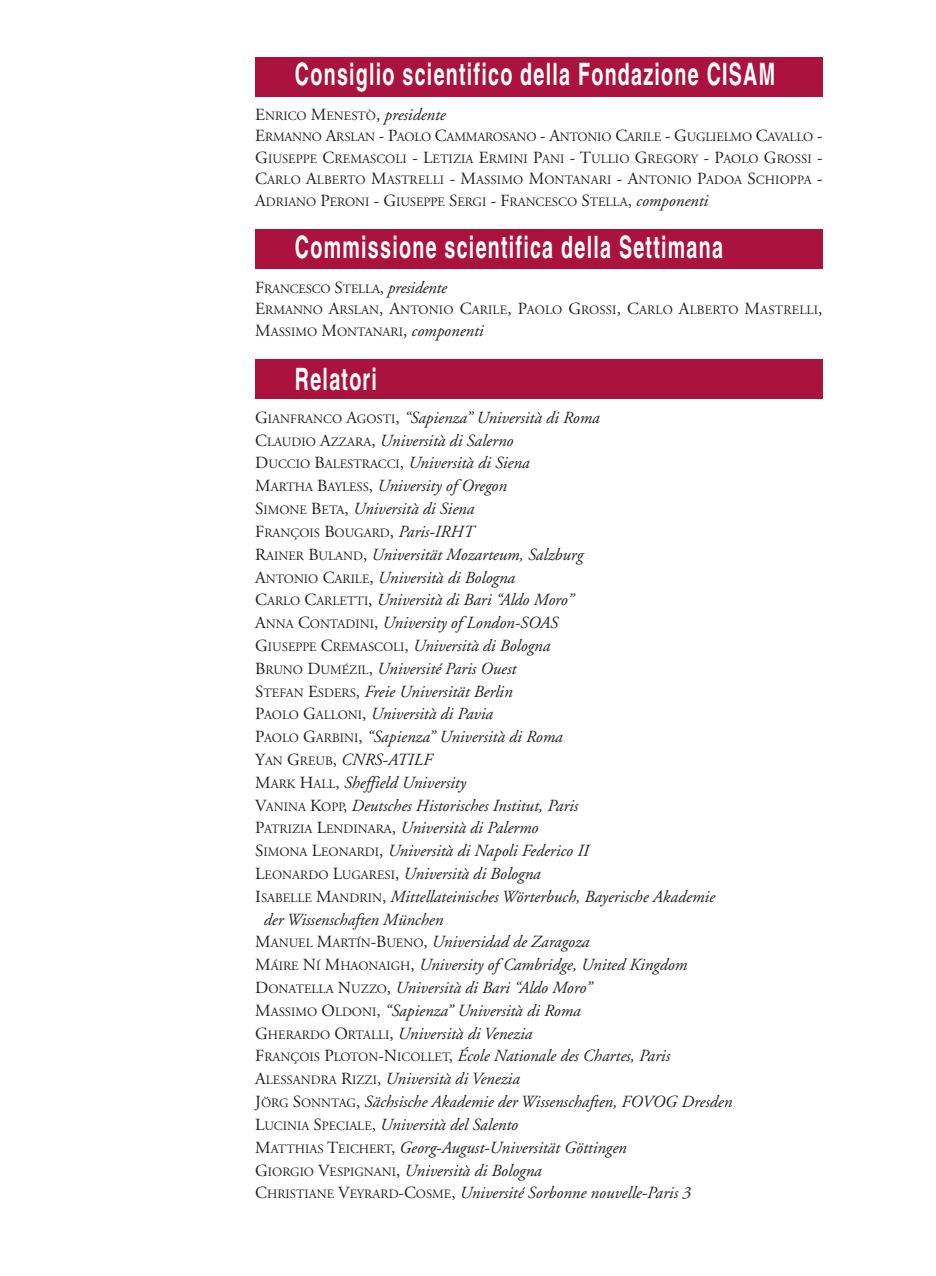
<style>
.page{position:relative;width:936px;height:1276px;background:#fff}
.page>*{position:absolute;margin:0;border:0;box-sizing:border-box;transform-origin:0 0}
.t1{font:700 condensed 30.8px "Helvetica";letter-spacing:.05em;color:#fff;scale:.78 1}
.t2{font:italic 17px/22.8px "Adobe Garamond";color:#231f20}
.t3{font:12.8px/21.4px "Adobe Garamond";color:#231f20}
.s1{font-size:17px}
.s2{font-style:italic;font-size:17px}
.s3{font-style:normal}
.s4{font-style:normal;font-size:12.8px}
</style>
<div class="page">
<div style="left:255px;top:57px;width:567px;height:39px;background:#ab123d"></div>
<div style="left:255px;top:229px;width:567px;height:40px;background:#ab123d"></div>
<div style="left:255px;top:359px;width:567px;height:40px;background:#ab123d"></div>
<hr style="left:935px;top:956px;width:1px;height:36px;background:#ab123d">
<h1 class="t1" style="left:295px;top:63px;width:617px">Consiglio scientifico della Fondazione CISAM</h1>
<p class="t3" style="left:255px;top:106px;width:568px"><span class="s1">E</span>NRICO <span class="s1">M</span>ENESTÒ<span class="s1">,</span> <span class="s2">presidente<br></span><span class="s1">E</span>RMANNO <span class="s1">A</span>RSLAN <span class="s1">- P</span>AOLO <span class="s1">C</span>AMMAROSANO <span class="s1">- A</span>NTONIO <span class="s1">C</span>ARILE <span class="s1">- G</span>UGLIELMO <span class="s1">C</span>AVALLO <span class="s1">- G</span>IUSEPPE <span class="s1">C</span>REMASCOLI <span class="s1">- L</span>ETIZIA <span class="s1">E</span>RMINI <span class="s1">P</span>ANI <span class="s1">- T</span>ULLIO <span class="s1">G</span>REGORY <span class="s1">- P</span>AOLO <span class="s1">G</span>ROSSI <span class="s1">- C</span>ARLO <span class="s1">A</span>LBERTO <span class="s1">M</span>ASTRELLI <span class="s1">- M</span>ASSIMO <span class="s1">M</span>ONTANARI <span class="s1">- A</span>NTONIO <span class="s1">P</span>ADOA <span class="s1">S</span>CHIOPPA <span class="s1">- A</span>DRIANO <span class="s1">P</span>ERONI <span class="s1">- G</span>IUSEPPE <span class="s1">S</span>ERGI <span class="s1">- F</span>RANCESCO <span class="s1">S</span>TELLA<span class="s1">,</span> <span class="s2">componenti</span></p>
<h1 class="t1" style="left:295px;top:236px;width:550px">Commissione scientifica della Settimana</h1>
<p class="t3" style="left:255px;top:279px;width:568px"><span class="s1">F</span>RANCESCO <span class="s1">S</span>TELLA<span class="s1">,</span> <span class="s2">presidente<br></span><span class="s1">E</span>RMANNO <span class="s1">A</span>RSLAN<span class="s1">, A</span>NTONIO <span class="s1">C</span>ARILE<span class="s1">, P</span>AOLO <span class="s1">G</span>ROSSI<span class="s1">, C</span>ARLO <span class="s1">A</span>LBERTO <span class="s1">M</span>ASTRELLI<span class="s1">,<br>M</span>ASSIMO <span class="s1">M</span>ONTANARI<span class="s1">,</span> <span class="s2">componenti</span></p>
<h1 class="t1" style="left:295px;top:368px;width:107px">Relatori</h1>
<p class="t2" style="left:255px;top:408px;width:346px"><span class="s3">G</span><span class="s4">IANFRANCO</span> <span class="s3">A</span><span class="s4">GOSTI</span><span class="s3">,</span> “Sapienza” Università di Roma <span class="s3">C</span><span class="s4">LAUDIO</span> <span class="s3">A</span><span class="s4">ZZARA</span><span class="s3">,</span> Università di Salerno<br><span class="s3">D</span><span class="s4">UCCIO</span> <span class="s3">B</span><span class="s4">ALESTRACCI</span><span class="s3">,</span> Università di Siena<br><span class="s3">M</span><span class="s4">ARTHA</span> <span class="s3">B</span><span class="s4">AYLESS</span><span class="s3">,</span> University of Oregon<br><span class="s3">S</span><span class="s4">IMONE</span> <span class="s3">B</span><span class="s4">ETA</span><span class="s3">,</span> Università di Siena</p>
<p class="t3" style="left:255px;top:523px;width:220px"><span class="s1">F</span>RANÇOIS <span class="s1">B</span>OUGARD<span class="s1">,</span> <span class="s2">Paris-IRHT</span></p>
<p class="t2" style="left:255px;top:544px;width:329px"><span class="s3">R</span><span class="s4">AINER</span> <span class="s3">B</span><span class="s4">ULAND</span><span class="s3">,</span> Universität Mozarteum, Salzburg</p>
<p class="t2" style="left:255px;top:567px;width:261px"><span class="s3">A</span><span class="s4">NTONIO</span> <span class="s3">C</span><span class="s4">ARILE</span><span class="s3">,</span> Università di Bologna</p>
<p class="t2" style="left:255px;top:590px;width:320px"><span class="s3">C</span><span class="s4">ARLO</span> <span class="s3">C</span><span class="s4">ARLETTI</span><span class="s3">,</span> Università di Bari “Aldo Moro”</p>
<p class="t2" style="left:255px;top:613px;width:304px"><span class="s3">A</span><span class="s4">NNA</span> <span class="s3">C</span><span class="s4">ONTADINI</span><span class="s3">,</span> University of London-SOAS</p>
<p class="t2" style="left:255px;top:636px;width:296px"><span class="s3">G</span><span class="s4">IUSEPPE</span> <span class="s3">C</span><span class="s4">REMASCOLI</span><span class="s3">,</span> Università di Bologna</p>
<p class="t2" style="left:255px;top:658px;width:262px"><span class="s3">B</span><span class="s4">RUNO</span> <span class="s3">D</span><span class="s4">UMÉZIL</span><span class="s3">,</span> Université Paris Ouest</p>
<p class="t2" style="left:255px;top:681px;width:259px"><span class="s3">S</span><span class="s4">TEFAN</span> <span class="s3">E</span><span class="s4">SDERS</span><span class="s3">,</span> Freie Universität Berlin</p>
<p class="t2" style="left:255px;top:704px;width:239px"><span class="s3">P</span><span class="s4">AOLO</span> <span class="s3">G</span><span class="s4">ALLONI</span><span class="s3">,</span> Università di Pavia</p>
<p class="t2" style="left:255px;top:727px;width:309px"><span class="s3">P</span><span class="s4">AOLO</span> <span class="s3">G</span><span class="s4">ARBINI</span><span class="s3">,</span> “Sapienza” Università di Roma</p>
<p class="t2" style="left:255px;top:750px;width:178px"><span class="s3">Y</span><span class="s4">AN</span> <span class="s3">G</span><span class="s4">REUB</span><span class="s3">,</span> CNRS-ATILF</p>
<p class="t2" style="left:255px;top:772px;width:212px"><span class="s3">M</span><span class="s4">ARK</span> <span class="s3">H</span><span class="s4">ALL</span><span class="s3">,</span> Sheffield University</p>
<p class="t2" style="left:255px;top:795px;width:324px"><span class="s3">V</span><span class="s4">ANINA</span> <span class="s3">K</span><span class="s4">OPP</span><span class="s3">,</span> Deutsches Historisches Institut, Paris</p>
<p class="t2" style="left:255px;top:818px;width:285px"><span class="s3">P</span><span class="s4">ATRIZIA</span> <span class="s3">L</span><span class="s4">ENDINARA</span><span class="s3">,</span> Università di Palermo</p>
<p class="t2" style="left:255px;top:841px;width:335px"><span class="s3">S</span><span class="s4">IMONA</span> <span class="s3">L</span><span class="s4">EONARDI</span><span class="s3">,</span> Università di Napoli Federico II</p>
<p class="t2" style="left:255px;top:864px;width:287px"><span class="s3">L</span><span class="s4">EONARDO</span> <span class="s3">L</span><span class="s4">UGARESI</span><span class="s3">,</span> Università di Bologna</p>
<p class="t2" style="left:255px;top:886px;width:461px"><span class="s3">I</span><span class="s4">SABELLE</span> <span class="s3">M</span><span class="s4">ANDRIN</span><span class="s3">,</span> Mittellateinisches Wörterbuch, Bayerische Akademie</p>
<p class="t2" style="left:264px;top:909px;width:181px">der Wissenschaften München</p>
<p class="t2" style="left:255px;top:932px;width:336px"><span class="s3">M</span><span class="s4">ANUEL</span> <span class="s3">M</span><span class="s4">ARTÍN</span><span class="s3">-B</span><span class="s4">UENO</span><span class="s3">,</span> Universidad de Zaragoza</p>
<p class="t2" style="left:255px;top:955px;width:433px"><span class="s3">M</span><span class="s4">ÁIRE</span> <span class="s3">N</span><span class="s4">Í</span> <span class="s3">M</span><span class="s4">HAONAIGH</span><span class="s3">,</span> University of Cambridge, United Kingdom</p>
<p class="t2" style="left:255px;top:978px;width:338px"><span class="s3">D</span><span class="s4">ONATELLA</span> <span class="s3">N</span><span class="s4">UZZO</span><span class="s3">,</span> Università di Bari “Aldo Moro”</p>
<p class="t2" style="left:255px;top:1000px;width:327px"><span class="s3">M</span><span class="s4">ASSIMO</span> <span class="s3">O</span><span class="s4">LDONI</span><span class="s3">,</span> “Sapienza” Università di Roma</p>
<p class="t2" style="left:255px;top:1023px;width:278px"><span class="s3">G</span><span class="s4">HERARDO</span> <span class="s3">O</span><span class="s4">RTALLI</span><span class="s3">,</span> Università di Venezia</p>
<p class="t2" style="left:255px;top:1046px;width:416px"><span class="s3">F</span><span class="s4">RANÇOIS</span> <span class="s3">P</span><span class="s4">LOTON</span><span class="s3">-N</span><span class="s4">ICOLLET</span><span class="s3">,</span> École Nationale des Chartes, Paris</p>
<p class="t2" style="left:255px;top:1069px;width:266px"><span class="s3">A</span><span class="s4">LESSANDRA</span> <span class="s3">R</span><span class="s4">IZZI</span><span class="s3">,</span> Università di Venezia</p>
<p class="t2" style="left:255px;top:1092px;width:478px"><span class="s3">J</span><span class="s4">ÖRG</span> <span class="s3">S</span><span class="s4">ONNTAG</span><span class="s3">,</span> Sächsische Akademie der Wissenschaften, FOVOG Dresden</p>
<p class="t2" style="left:255px;top:1114px;width:264px"><span class="s3">L</span><span class="s4">UCINIA</span> <span class="s3">S</span><span class="s4">PECIALE</span><span class="s3">,</span> Università del Salento</p>
<p class="t2" style="left:255px;top:1137px;width:373px"><span class="s3">M</span><span class="s4">ATTHIAS</span> <span class="s3">T</span><span class="s4">EICHERT</span><span class="s3">,</span> Georg-August-Universität Göttingen</p>
<p class="t2" style="left:255px;top:1160px;width:288px"><span class="s3">G</span><span class="s4">IORGIO</span> <span class="s3">V</span><span class="s4">ESPIGNANI</span><span class="s3">,</span> Università di Bologna</p>
<p class="t2" style="left:255px;top:1183px;width:437px"><span class="s3">C</span><span class="s4">HRISTIANE</span> <span class="s3">V</span><span class="s4">EYRARD</span><span class="s3">-C</span><span class="s4">OSME</span><span class="s3">,</span> Université Sorbonne nouvelle-Paris 3</p>
</div>
